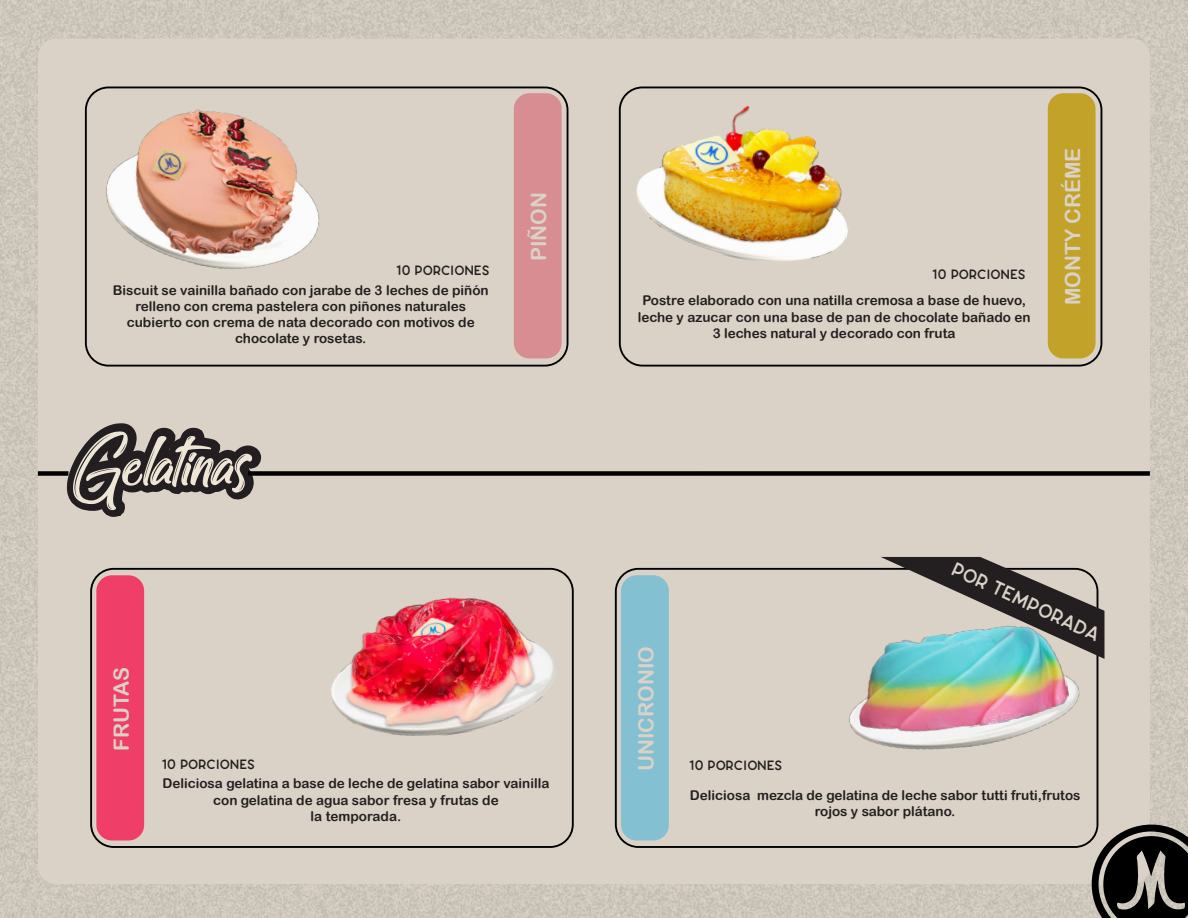
<style>
.page{position:relative;width:1188px;height:918px;background:#fff}
.page>*{position:absolute;margin:0;border:0;box-sizing:border-box;transform-origin:0 0}
.t1{font:70.5px "Amazing Kids";color:#ede5d6}
.t2{font:21px "Arial Rounded MT Bold";color:#dad2c6}
.t3{font:19.5px "CAROSE Bold";color:#dad2c6}
.t4{font:13.5px/16.2px "Arial Rounded MT Bold";color:#231f20;text-align:center}
.t5{font:13.5px "CAROSE Bold";color:#231f20}
</style>
<div class="page">
<img style="left:0;top:0;width:1188px;height:918px">
<div style="left:38px;top:39px;width:1112px;height:845px;background:#dad2c6;border-radius:18px"></div>
<img style="left:84px;top:86px;width:295px;height:208px">
<img style="left:627px;top:87px;width:222px;height:174px">
<img style="left:441px;top:597px;width:114px;height:139px">
<img style="left:878px;top:659px;width:221px;height:129px">
<img style="left:849px;top:656px;width:222px;height:88px">
<div style="left:514px;top:93px;width:48px;height:265px;background:#d78d91;border-radius:16px"></div>
<div style="left:619px;top:87px;width:483px;height:280px;border:2px solid #000001;border-radius:23px"></div>
<div style="left:1048px;top:93px;width:48px;height:265px;background:#c3a229;border-radius:16px"></div>
<div style="left:615px;top:568px;width:483px;height:280px;border:2px solid #000001;border-radius:23px"></div>
<div style="left:621px;top:575px;width:48px;height:266px;background:#83c0d2;border-radius:16px"></div>
<svg style="left:881px;top:557px;width:223px;height:102px"></svg>
<svg style="left:0;top:801px;width:201px;height:117px"></svg>
<svg style="left:127px;top:38px;width:192px;height:256px"></svg>
<img style="left:132px;top:106px;width:183px;height:188px">
<svg style="left:0;top:323px;width:441px;height:478px"></svg>
<div style="left:248px;top:471px;width:902px;height:5px;background:#000001"></div>
<div style="left:38px;top:471px;width:30px;height:5px;background:#000001"></div>
<svg style="left:1092px;top:825px;width:96px;height:93px;background:#464440"></svg>
<p class="t5" style="left:396px;top:259px;width:95px">10 PORCIONES</p>
<p class="t4" style="left:113px;top:281px;width:377px">Biscuit se vainilla bañado con jarabe de 3 leches de piñón relleno con crema pastelera con piñones naturales cubierto con crema de nata decorado con motivos de chocolate y rosetas.</p>
<h1 class="t1" style="left:70px;top:420px;width:177px">Gelatinas</h1>
<h2 class="t2" style="left:526px;top:261px;width:71px;rotate:-90deg">PIÑON</h2>
<h2 class="t2" style="left:109px;top:751px;width:86px;rotate:-90deg">FRUTAS</h2>
<p class="t5" style="left:162px;top:753px;width:95px">10 PORCIONES</p>
<p class="t4" style="left:162px;top:775px;width:388px">Deliciosa gelatina a base de leche de gelatina sabor vainilla con gelatina de agua sabor fresa y frutas de<br>la temporada.</p>
<p class="t5" style="left:932px;top:263px;width:95px">10 PORCIONES</p>
<p class="t4" style="left:638px;top:292px;width:394px">Postre elaborado con una natilla cremosa a base de huevo, leche y azucar con una base de pan de chocolate bañado en<br>3 leches natural y decorado con fruta</p>
<h2 class="t2" style="left:1060px;top:305px;width:159px;rotate:-90deg">MONTY CRÉME</h2>
<h2 class="t2" style="left:634px;top:771px;width:126px;rotate:-90deg">UNICRONIO</h2>
<p class="t5" style="left:689px;top:754px;width:95px">10 PORCIONES</p>
<h3 class="t3" style="left:960px;top:553px;width:162px;rotate:25deg">POR TEMPORADA</h3>
<p class="t4" style="left:690px;top:787px;width:392px">Deliciosa mezcla de gelatina de leche sabor tutti fruti,frutos rojos y sabor plátano.</p>
</div>
